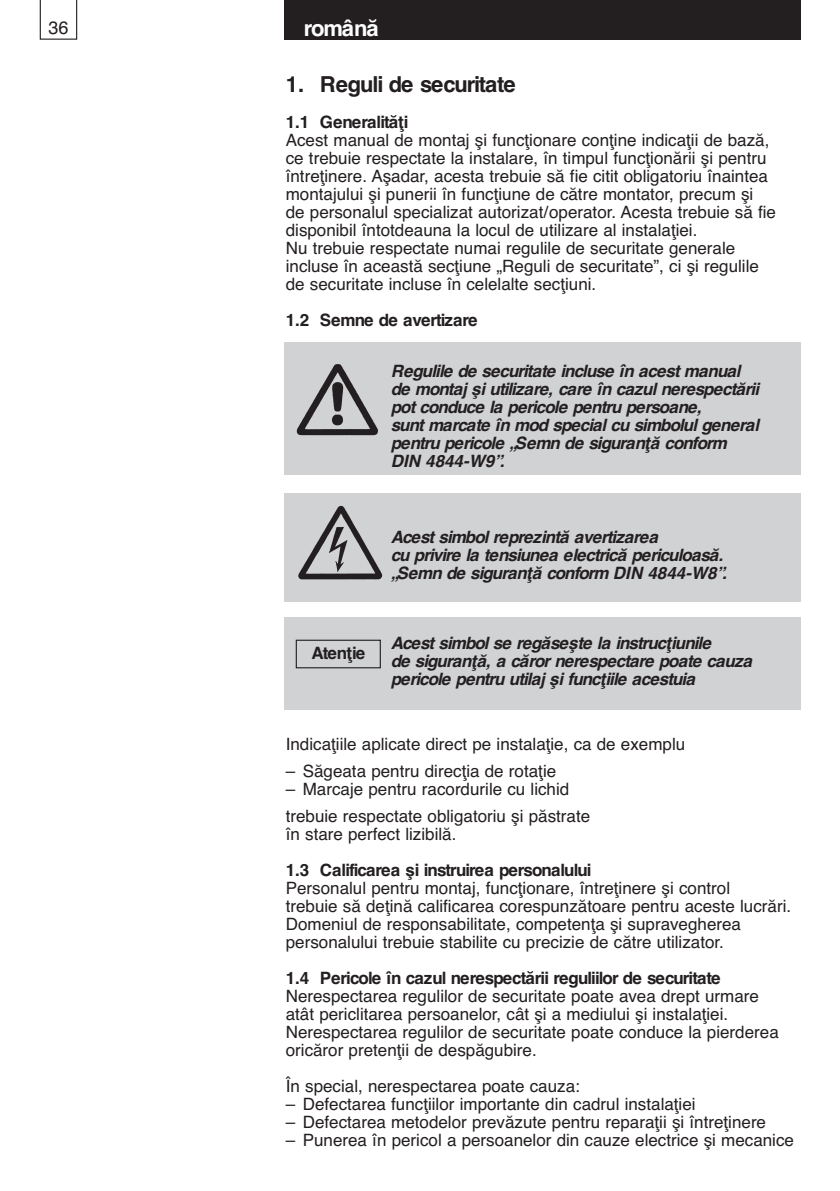
<style>
.page{position:relative;width:840px;height:1191px;background:#fff}
.page>*{position:absolute;margin:0;border:0;box-sizing:border-box;transform-origin:0 0}
.t1{font:700 22px "Helvetica";letter-spacing:-.055em;color:#231f20}
.t2{font:700 22px "Helvetica";letter-spacing:-.055em;color:#fff}
.t3{font:18px "Helvetica";color:#231f20}
.t4{font:17px/18px "Helvetica";color:#231f20}
.t5{font:italic 700 17px/18px "Helvetica";letter-spacing:-.055em;color:#231f20}
.t6{font:700 17px "Helvetica";letter-spacing:-.055em;color:#231f20}
.t7{font:700 17px "Helvetica";color:#231f20}
</style>
<div class="page">
<div style="left:283px;top:342px;width:516px;height:133px;background:#d1d2d4"></div>
<img style="left:296px;top:364px;width:82px;height:72px">
<div style="left:283px;top:0;width:516px;height:40px;background:#231f20"></div>
<svg style="left:40px;top:0;width:37px;height:40px"></svg>
<div style="left:283px;top:617px;width:516px;height:93px;background:#d1d2d4"></div>
<div style="left:283px;top:493px;width:516px;height:108px;background:#d1d2d4"></div>
<img style="left:298px;top:505px;width:85px;height:75px">
<div style="left:295px;top:639px;width:85px;height:29px;border:1px solid #231f20"></div>
<p class="t3" style="left:48px;top:21px;width:22px">36</p>
<p class="t2" style="left:304px;top:20px;width:76px">română</p>
<p class="t1" style="left:285px;top:76px;width:231px">1. Reguli de securitate</p>
<p class="t7" style="left:285px;top:116px;width:124px">1.1 Generalităţi</p>
<p class="t4" style="left:285px;top:133px;width:491px">Acest manual de montaj şi funcţionare conţine indicaţii de bază, ce trebuie respectate la instalare, în timpul funcţionării şi pentru întreţinere. Aşadar, acesta trebuie să fie citit obligatoriu înaintea montajului şi punerii în funcţiune de către montator, precum şi de personalul specializat autorizat/operator. Acesta trebuie să fie disponibil întotdeauna la locul de utilizare al instalaţiei.<br>Nu trebuie respectate numai regulile de securitate generale incluse în această secţiune „Reguli de securitate”, ci şi regulile de securitate incluse în celelalte secţiuni.</p>
<p class="t6" style="left:285px;top:314px;width:193px">1.2 Semne de avertizare</p>
<p class="t5" style="left:390px;top:363px;width:369px">Regulile de securitate incluse în acest manual de montaj şi utilizare, care în cazul nerespectării pot conduce la pericole pentru persoane,<br>sunt marcate în mod special cu simbolul general pentru pericole „Semn de siguranţă conform DIN 4844-W9”.</p>
<p class="t6" style="left:311px;top:646px;width:55px">Atenţie</p>
<p class="t5" style="left:390px;top:530px;width:337px">Acest simbol reprezintă avertizarea<br>cu privire la tensiunea electrică periculoasă. „Semn de siguranţă conform DIN 4844-W8”.</p>
<p class="t5" style="left:390px;top:636px;width:362px">Acest simbol se regăseşte la instrucţiunile<br>de siguranţă, a căror nerespectare poate cauza pericole pentru utilaj şi funcţiile acestuia</p>
<p class="t4" style="left:285px;top:736px;width:401px">Indicaţiile aplicate direct pe instalaţie, ca de exemplu</p>
<p class="t4" style="left:285px;top:763px;width:272px">– Săgeata pentru direcţia de rotaţie</p>
<p class="t4" style="left:285px;top:776px;width:306px;line-height:27px">– Marcaje pentru racordurile cu lichid trebuie respectate obligatoriu şi păstrate</p>
<p class="t4" style="left:285px;top:826px;width:172px">în stare perfect lizibilă.</p>
<p class="t6" style="left:285px;top:863px;width:307px">1.3 Calificarea şi instruirea personalului</p>
<p class="t4" style="left:285px;top:880px;width:506px">Personalul pentru montaj, funcţionare, întreţinere şi control<br>trebuie să deţină calificarea corespunzătoare pentru aceste lucrări.<br>Domeniul de responsabilitate, competenţa şi supravegherea personalului trebuie stabilite cu precizie de către utilizator.</p>
<p class="t6" style="left:285px;top:971px;width:436px">1.4 Pericole în cazul nerespectării reguliilor de securitate</p>
<p class="t4" style="left:285px;top:988px;width:494px">Nerespectarea regulilor de securitate poate avea drept urmare atât periclitarea persoanelor, cât şi a mediului şi instalaţiei.<br>Nerespectarea regulilor de securitate poate conduce la pierderea oricăror pretenţii de despăgubire.</p>
<p class="t4" style="left:285px;top:1078px;width:295px">În special, nerespectarea poate cauza:</p>
<p class="t4" style="left:285px;top:1096px;width:411px">– Defectarea funcţiilor importante din cadrul instalaţiei</p>
<p class="t4" style="left:285px;top:1114px;width:481px">– Defectarea metodelor prevăzute pentru reparaţii şi întreţinere</p>
<p class="t4" style="left:285px;top:1132px;width:509px">– Punerea în pericol a persoanelor din cauze electrice şi mecanice</p>
</div>
